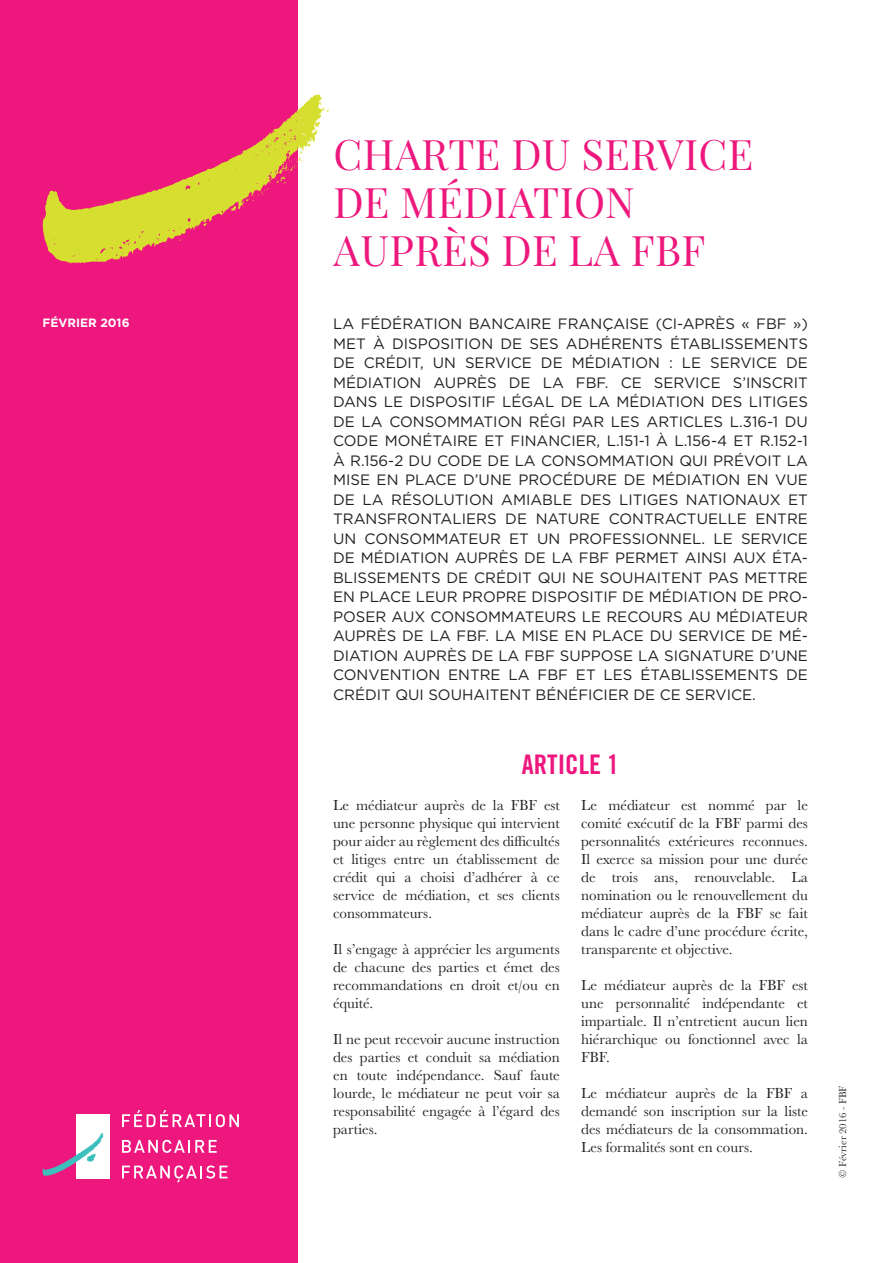
<style>
.page{position:relative;width:893px;height:1263px;background:#fff}
.page>*{position:absolute;margin:0;border:0;box-sizing:border-box;transform-origin:0 0}
.t1{font:42px/48px "Playfair Display";letter-spacing:.01em;color:#ed177d}
.t2{font:27px "Trade Gothic Bold Cond Twenty";color:#ed177d}
.t3{font:15px/18px "Baskerville URW";color:#231f20;text-align:justify}
.t4{font:15px/19.5px "Gotham";color:#231f20;text-align:justify}
.t5{font:700 12px "Gotham";color:#fff}
.t6{font:10.5px "Baskerville URW";color:#231f20}
</style>
<div class="page">
<div style="left:0;top:0;width:298px;height:1263px;background:#ed177d"></div>
<svg style="left:42px;top:94px;width:282px;height:170px"></svg>
<svg style="left:277px;top:143px;width:32px;height:41px"></svg>
<svg style="left:322px;top:110px;width:7px;height:7px"></svg>
<svg style="left:243px;top:182px;width:28px;height:25px"></svg>
<svg style="left:231px;top:205px;width:6px;height:10px"></svg>
<svg style="left:200px;top:222px;width:7px;height:12px"></svg>
<svg style="left:166px;top:243px;width:5px;height:3px"></svg>
<svg style="left:122px;top:1110px;width:117px;height:17px"></svg>
<svg style="left:122px;top:1140px;width:95px;height:13px"></svg>
<svg style="left:122px;top:1165px;width:106px;height:17px"></svg>
<div style="left:77px;top:1114px;width:33px;height:64px;background:#fff"></div>
<svg style="left:42px;top:1133px;width:62px;height:43px"></svg>
<h1 class="t1" style="left:333px;top:130px;width:421px">CHARTE DU SERVICE<br>DE MÉDIATION<br>AUPRÈS DE LA FBF</h1>
<p class="t5" style="left:43px;top:314px;width:89px">FÉVRIER 2016</p>
<p class="t4" style="left:333px;top:314px;width:476px">LA FÉDÉRATION BANCAIRE FRANÇAISE (CI-APRÈS « FBF »)<br>MET À DISPOSITION DE SES ADHÉRENTS ÉTABLISSEMENTS DE CRÉDIT, UN SERVICE DE MÉDIATION : LE SERVICE DE MÉDIATION AUPRÈS DE LA FBF. CE SERVICE S’INSCRIT DANS LE DISPOSITIF LÉGAL DE LA MÉDIATION DES LITIGES DE LA CONSOMMATION RÉGI PAR LES ARTICLES L.316-1 DU CODE MONÉTAIRE ET FINANCIER, L.151-1 À L.156-4 ET R.152-1<br>À R.156-2 DU CODE DE LA CONSOMMATION QUI PRÉVOIT LA MISE EN PLACE D’UNE PROCÉDURE DE MÉDIATION EN VUE DE LA RÉSOLUTION AMIABLE DES LITIGES NATIONAUX ET TRANSFRONTALIERS DE NATURE CONTRACTUELLE ENTRE UN CONSOMMATEUR ET UN PROFESSIONNEL. LE SERVICE DE MÉDIATION AUPRÈS DE LA FBF PERMET AINSI AUX ÉTA-BLISSEMENTS DE CRÉDIT QUI NE SOUHAITENT PAS METTRE EN PLACE LEUR PROPRE DISPOSITIF DE MÉDIATION DE PRO-POSER AUX CONSOMMATEURS LE RECOURS AU MÉDIATEUR AUPRÈS DE LA FBF. LA MISE EN PLACE DU SERVICE DE MÉ-DIATION AUPRÈS DE LA FBF SUPPOSE LA SIGNATURE D’UNE CONVENTION ENTRE LA FBF ET LES ÉTABLISSEMENTS DE CRÉDIT QUI SOUHAITENT BÉNÉFICIER DE CE SERVICE.</p>
<h2 class="t2" style="left:522px;top:748px;width:99px">ARTICLE 1</h2>
<p class="t3" style="left:333px;top:796px;width:228px">Le médiateur auprès de la FBF est une personne physique qui intervient pour aider au règlement des difficultés et litiges entre un établissement de crédit qui a choisi d’adhérer à ce service de médiation, et ses clients consommateurs.</p>
<p class="t3" style="left:333px;top:940px;width:228px">Il s’engage à apprécier les arguments de chacune des parties et émet des recommandations en droit et/ou en équité.</p>
<p class="t3" style="left:333px;top:1030px;width:228px">Il ne peut recevoir aucune instruction des parties et conduit sa médiation en toute indépendance. Sauf faute lourde, le médiateur ne peut voir sa responsabilité engagée à l’égard des parties.</p>
<p class="t3" style="left:581px;top:796px;width:228px">Le médiateur est nommé par le comité exécutif de la FBF parmi des personnalités extérieures reconnues.<br>Il exerce sa mission pour une durée de trois ans, renouvelable. La nomination ou le renouvellement du médiateur auprès de la FBF se fait dans le cadre d’une procédure écrite, transparente et objective.</p>
<p class="t3" style="left:581px;top:976px;width:228px">Le médiateur auprès de la FBF est une personnalité indépendante et impartiale. Il n’entretient aucun lien hiérarchique ou fonctionnel avec la FBF.</p>
<p class="t3" style="left:581px;top:1084px;width:228px">Le médiateur auprès de la FBF a demandé son inscription sur la liste des médiateurs de la consommation.<br>Les formalités sont en cours.</p>
<p class="t6" style="left:836px;top:1178px;width:93px;rotate:-90deg">© Février 2016 - FBF</p>
</div>
